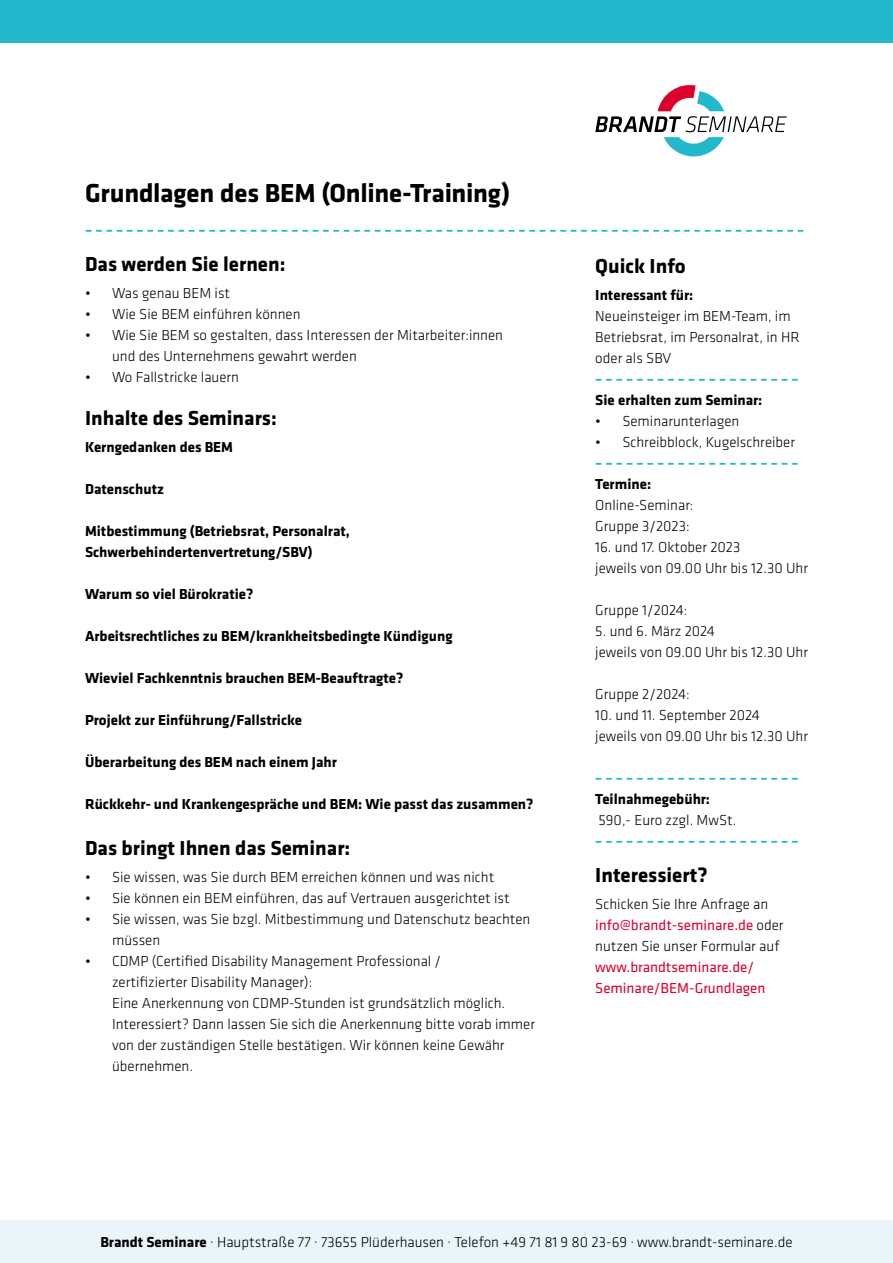
<style>
.page{position:relative;width:893px;height:1263px;background:#fff}
.page>*{position:absolute;margin:0;border:0;box-sizing:border-box;transform-origin:0 0}
.t1{font:700 27px "Klavika Basic";letter-spacing:-.01em;color:#000}
.t2{font:700 21px "Klavika Basic";color:#000}
.t3{font:300 15px/21px "Klavika Basic";color:#000}
.t4{font:700 15px/21px "Klavika Basic";color:#000}
.t5{font:700 15px "Klavika Basic";color:#24b8cd}
.t6{font:15px/21px "Klavika Basic";color:#dd002c}
.s1{font-weight:400;color:#dd002c}
.s2{font-weight:700}
</style>
<div class="page">
<svg style="left:595px;top:85px;width:192px;height:71px"></svg>
<div style="left:0;top:1220px;width:893px;height:43px;background:#e9f5f9"></div>
<div style="left:0;top:0;width:893px;height:43px;background:#24b8cd"></div>
<h1 class="t1" style="left:85px;top:173px;width:427px">Grundlagen des BEM (Online-Training)</h1>
<p class="t5" style="left:85px;top:219px;width:721px">– – – – – – – – – – – – – – – – – – – – – – – – – – – – – – – – – – – – – – – – – – – – – – – – – – – – – – – – – – – – – – – – – – – – – –</p>
<h2 class="t2" style="left:85px;top:249px;width:202px">Das werden Sie lernen:</h2>
<p class="t3" style="left:85px;top:282px;width:147px">• Was genau BEM ist</p>
<p class="t3" style="left:85px;top:303px;width:217px">• Wie Sie BEM einführen können</p>
<p class="t3" style="left:112px;top:324px;width:392px;text-indent:-27px">• Wie Sie BEM so gestalten, dass Interessen der Mitarbeiter:innen und des Unternehmens gewahrt werden</p>
<p class="t3" style="left:85px;top:366px;width:156px">• Wo Fallstricke lauern</p>
<h2 class="t2" style="left:85px;top:403px;width:193px">Inhalte des Seminars:</h2>
<p class="t4" style="left:85px;top:436px;width:150px">Kerngedanken des BEM</p>
<p class="t4" style="left:85px;top:478px;width:80px">Datenschutz</p>
<p class="t4" style="left:85px;top:520px;width:266px">Mitbestimmung (Betriebsrat, Personalrat,<br>Schwerbehindertenvertretung/SBV)</p>
<p class="t4" style="left:85px;top:583px;width:170px">Warum so viel Bürokratie?</p>
<p class="t4" style="left:85px;top:625px;width:369px">Arbeitsrechtliches zu BEM/krankheitsbedingte Kündigung</p>
<p class="t4" style="left:85px;top:667px;width:320px">Wieviel Fachkenntnis brauchen BEM-Beauftragte?</p>
<p class="t4" style="left:85px;top:709px;width:219px">Projekt zur Einführung/Fallstricke</p>
<p class="t4" style="left:85px;top:751px;width:253px">Überarbeitung des BEM nach einem Jahr</p>
<p class="t4" style="left:85px;top:793px;width:450px">Rückkehr- und Krankengespräche und BEM: Wie passt das zusammen?</p>
<h2 class="t2" style="left:85px;top:833px;width:267px">Das bringt Ihnen das Seminar:</h2>
<p class="t3" style="left:85px;top:867px;width:411px">• Sie wissen, was Sie durch BEM erreichen können und was nicht</p>
<p class="t3" style="left:85px;top:888px;width:426px">• Sie können ein BEM einführen, das auf Vertrauen ausgerichtet ist</p>
<p class="t3" style="left:112px;top:909px;width:420px;text-indent:-27px">• Sie wissen, was Sie bzgl. Mitbestimmung und Datenschutz beachten müssen</p>
<p class="t3" style="left:112px;top:951px;width:424px;text-indent:-27px">• CDMP (Certified Disability Management Professional /<br>zertifizierter Disability Manager):<br>Eine Anerkennung von CDMP-Stunden ist grundsätzlich möglich.<br>Interessiert? Dann lassen Sie sich die Anerkennung bitte vorab immer von der zuständigen Stelle bestätigen. Wir können keine Gewähr übernehmen.</p>
<h2 class="t2" style="left:595px;top:251px;width:92px">Quick Info</h2>
<p class="t4" style="left:595px;top:284px;width:100px">Interessant für:</p>
<p class="t3" style="left:595px;top:305px;width:206px">Neueinsteiger im BEM-Team, im<br>Betriebsrat, im Personalrat, in HR oder als SBV</p>
<p class="t5" style="left:595px;top:368px;width:205px">– – – – – – – – – – – – – – – – – – – –</p>
<p class="t4" style="left:595px;top:389px;width:169px">Sie erhalten zum Seminar:</p>
<p class="t3" style="left:595px;top:410px;width:146px">• Seminarunterlagen</p>
<p class="t3" style="left:595px;top:431px;width:201px">• Schreibblock, Kugelschreiber</p>
<p class="t5" style="left:595px;top:452px;width:205px">– – – – – – – – – – – – – – – – – – – –</p>
<p class="t4" style="left:595px;top:473px;width:57px">Termine:</p>
<p class="t3" style="left:595px;top:494px;width:100px">Online-Seminar:<br>Gruppe 3/2023:</p>
<p class="t3" style="left:595px;top:536px;width:214px">16. und 17. Oktober 2023<br>jeweils von 09.00 Uhr bis 12.30 Uhr</p>
<p class="t3" style="left:595px;top:599px;width:94px">Gruppe 1/2024:</p>
<p class="t3" style="left:595px;top:620px;width:214px">5. und 6. März 2024<br>jeweils von 09.00 Uhr bis 12.30 Uhr</p>
<p class="t3" style="left:595px;top:683px;width:96px">Gruppe 2/2024:</p>
<p class="t3" style="left:595px;top:704px;width:214px">10. und 11. September 2024<br>jeweils von 09.00 Uhr bis 12.30 Uhr</p>
<p class="t5" style="left:595px;top:767px;width:205px">– – – – – – – – – – – – – – – – – – – –</p>
<p class="t4" style="left:595px;top:788px;width:116px">Teilnahmegebühr:</p>
<p class="t3" style="left:599px;top:809px;width:139px">590,- Euro zzgl. MwSt.</p>
<p class="t5" style="left:595px;top:830px;width:205px">– – – – – – – – – – – – – – – – – – – –</p>
<h2 class="t2" style="left:595px;top:860px;width:114px">Interessiert?</h2>
<p class="t3" style="left:595px;top:893px;width:190px">Schicken Sie Ihre Anfrage an <span class="s1">info@brandt-seminare.de</span> oder nutzen Sie unser Formular auf</p>
<p class="t6" style="left:595px;top:956px;width:172px">www.brandtseminare.de/<br>Seminare/BEM-Grundlagen</p>
<p class="t3" style="left:100px;top:1232px;width:694px"><span class="s2">Brandt Seminare</span> · Hauptstraße 77 · 73655 Plüderhausen · Telefon +49 71 81 9 80 23-69 · www.brandt-seminare.de</p>
</div>
